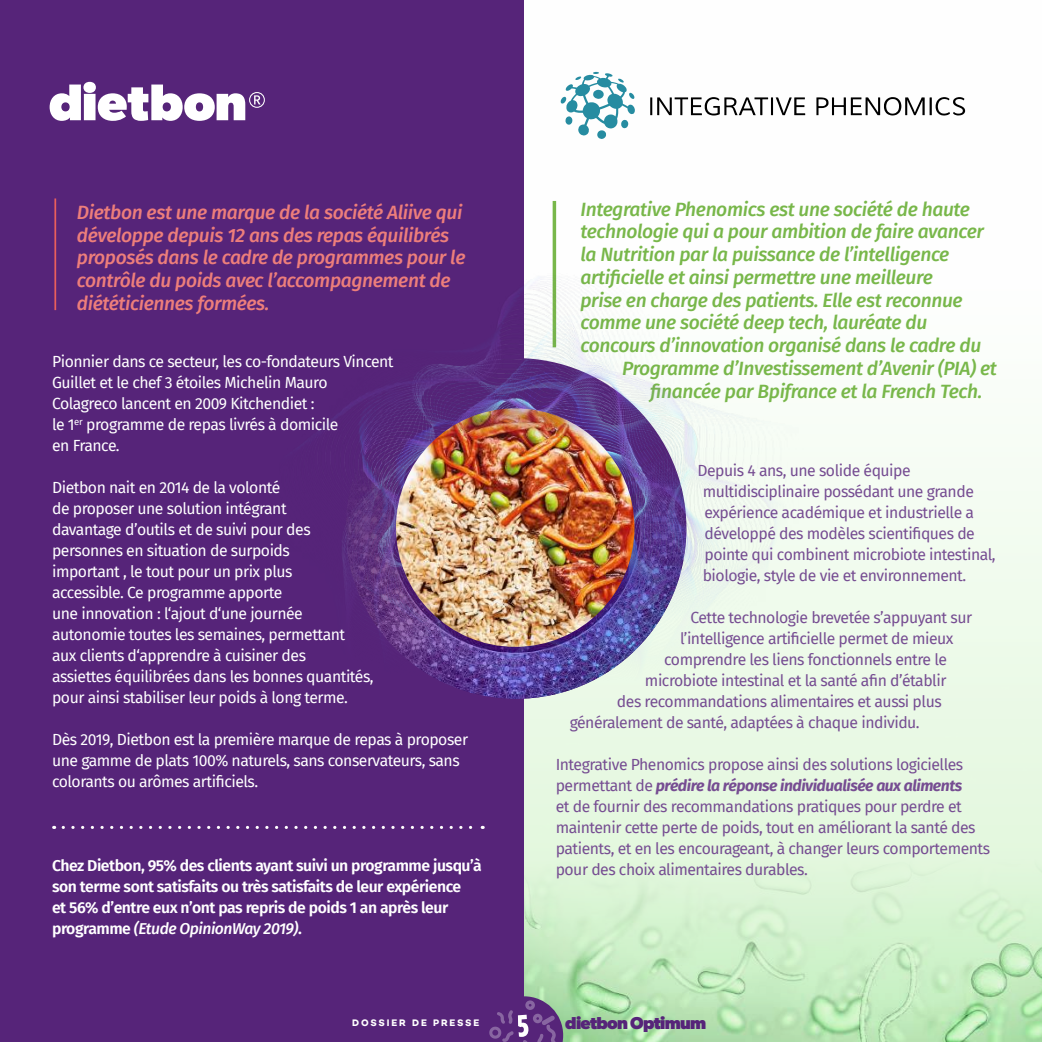
<style>
.page{position:relative;width:1042px;height:1042px;background:#fff}
.page>*{position:absolute;margin:0;border:0;box-sizing:border-box;transform-origin:0 0}
.t1{font:italic 500 19.25px "Fira Sans";letter-spacing:-.02em;color:#78b74a}
.t2{font:italic 500 19.25px/22.8px "Fira Sans";letter-spacing:-.02em;color:#ed7e7b}
.t3{font:700 17.32px "Gibson";letter-spacing:-.04em;color:#562479}
.t4{font:15.75px/21px "Fira Sans";letter-spacing:-.03em;color:#764d92}
.t5{font:15.75px/21px "Fira Sans";letter-spacing:-.03em;color:#fff}
.t6{font:600 15.75px/21px "Fira Sans";letter-spacing:-.03em;color:#fff}
.t7{font:700 9.45px "Campton";letter-spacing:.195em;color:#fff}
.s1{font-weight:500;font-style:italic}
.s2{font-weight:700;font-style:italic}
</style>
<div class="page">
<div style="left:523px;top:0;width:519px;height:1042px;background:linear-gradient(to right,#fffeff,#f8fdf7)"></div>
<img style="left:523px;top:642px;width:519px;height:400px">
<div style="left:0;top:0;width:523px;height:1042px;background:#562479"></div>
<svg style="left:63px;top:826px;width:420px;height:3px"></svg>
<svg style="left:50px;top:82px;width:215px;height:39px"></svg>
<hr style="left:54px;top:198px;width:2px;height:112px;background:#e95f5c">
<hr style="left:553px;top:201px;width:3px;height:146px;background:#78b74a">
<svg style="left:816px;top:97px;width:149px;height:19px"></svg>
<svg style="left:650px;top:97px;width:155px;height:19px"></svg>
<svg style="left:560px;top:72px;width:75px;height:67px"></svg>
<img style="left:342px;top:245px;width:464px;height:534px">
<img style="left:396px;top:408px;width:238px;height:239px;border-radius:119px">
<svg style="left:489px;top:996px;width:74px;height:46px"></svg>
<p class="t2" style="left:77px;top:200px;width:390px">Dietbon est une marque de la société Aliive qui développe depuis 12 ans des repas équilibrés proposés dans le cadre de programmes pour le contrôle du poids avec l’accompagnement de diététiciennes formées.</p>
<p class="t5" style="left:52px;top:350px;width:343px">Pionnier dans ce secteur, les co-fondateurs Vincent Guillet et le chef 3 étoiles Michelin Mauro Colagreco lancent en 2009 Kitchendiet :<br>le 1<sup>er</sup> programme de repas livrés à domicile<br>en France.</p>
<p class="t5" style="left:52px;top:476px;width:323px">Dietbon nait en 2014 de la volonté<br>de proposer une solution intégrant<br>davantage d’outils et de suivi pour des personnes en situation de surpoids<br>important , le tout pour un prix plus<br>accessible. Ce programme apporte<br>une innovation : l‘ajout d‘une journée autonomie toutes les semaines, permettant<br>aux clients d‘apprendre à cuisiner des<br>assiettes équilibrées dans les bonnes quantités, pour ainsi stabiliser leur poids à long terme.</p>
<p class="t5" style="left:52px;top:728px;width:417px">Dès 2019, Dietbon est la première marque de repas à proposer une gamme de plats 100% naturels, sans conservateurs, sans colorants ou arômes artificiels.</p>
<p class="t6" style="left:52px;top:854px;width:431px">Chez Dietbon, 95% des clients ayant suivi un programme jusqu’à son terme sont satisfaits ou très satisfaits de leur expérience<br>et 56% d’entre eux n’ont pas repris de poids 1 an après leur programme <span class="s1">(Etude OpinionWay 2019)</span>.</p>
<p class="t1" style="left:580px;top:193px;width:391px">Integrative Phenomics est une société de haute</p>
<p class="t1" style="left:580px;top:216px;width:405px">technologie qui a pour ambition de faire avancer</p>
<p class="t1" style="left:580px;top:239px;width:370px">la Nutrition par la puissance de l’intelligence</p>
<p class="t1" style="left:580px;top:262px;width:354px">artificielle et ainsi permettre une meilleure</p>
<p class="t1" style="left:580px;top:285px;width:384px">prise en charge des patients. Elle est reconnue</p>
<p class="t1" style="left:580px;top:307px;width:348px">comme une société deep tech, lauréate du</p>
<p class="t1" style="left:580px;top:330px;width:402px">concours d’innovation organisé dans le cadre du</p>
<p class="t1" style="left:622px;top:353px;width:376px">Programme d’Investissement d’Avenir (PIA) et</p>
<p class="t1" style="left:650px;top:376px;width:333px">financée par Bpifrance et la French Tech.</p>
<p class="t4" style="left:703px;top:459px;width:294px;text-indent:-5px">Depuis 4 ans, une solide équipe multidisciplinaire possédant une grande expérience académique et industrielle a développé des modèles scientifiques de pointe qui combinent microbiote intestinal, biologie, style de vie et environnement.</p>
<p class="t4" style="left:690px;top:606px;width:283px">Cette technologie brevetée s’appuyant sur</p>
<p class="t4" style="left:680px;top:627px;width:275px">l’intelligence artificielle permet de mieux</p>
<p class="t4" style="left:664px;top:648px;width:284px">comprendre les liens fonctionnels entre le</p>
<p class="t4" style="left:645px;top:669px;width:303px">microbiote intestinal et la santé afin d’établir</p>
<p class="t4" style="left:617px;top:690px;width:326px">des recommandations alimentaires et aussi plus</p>
<p class="t4" style="left:570px;top:711px;width:351px">généralement de santé, adaptées à chaque individu.</p>
<p class="t4" style="left:556px;top:753px;width:436px">Integrative Phenomics propose ainsi des solutions logicielles permettant de <span class="s2">prédire la réponse individualisée aux aliments<br></span>et de fournir des recommandations pratiques pour perdre et maintenir cette perte de poids, tout en améliorant la santé des patients, et en les encourageant, à changer leurs comportements pour des choix alimentaires durables.</p>
<p class="t7" style="left:352px;top:1017px;width:129px">DOSSIER DE PRESSE</p>
<p class="t3" style="left:565px;top:1012px;width:143px">dietbon Optimum</p>
</div>
